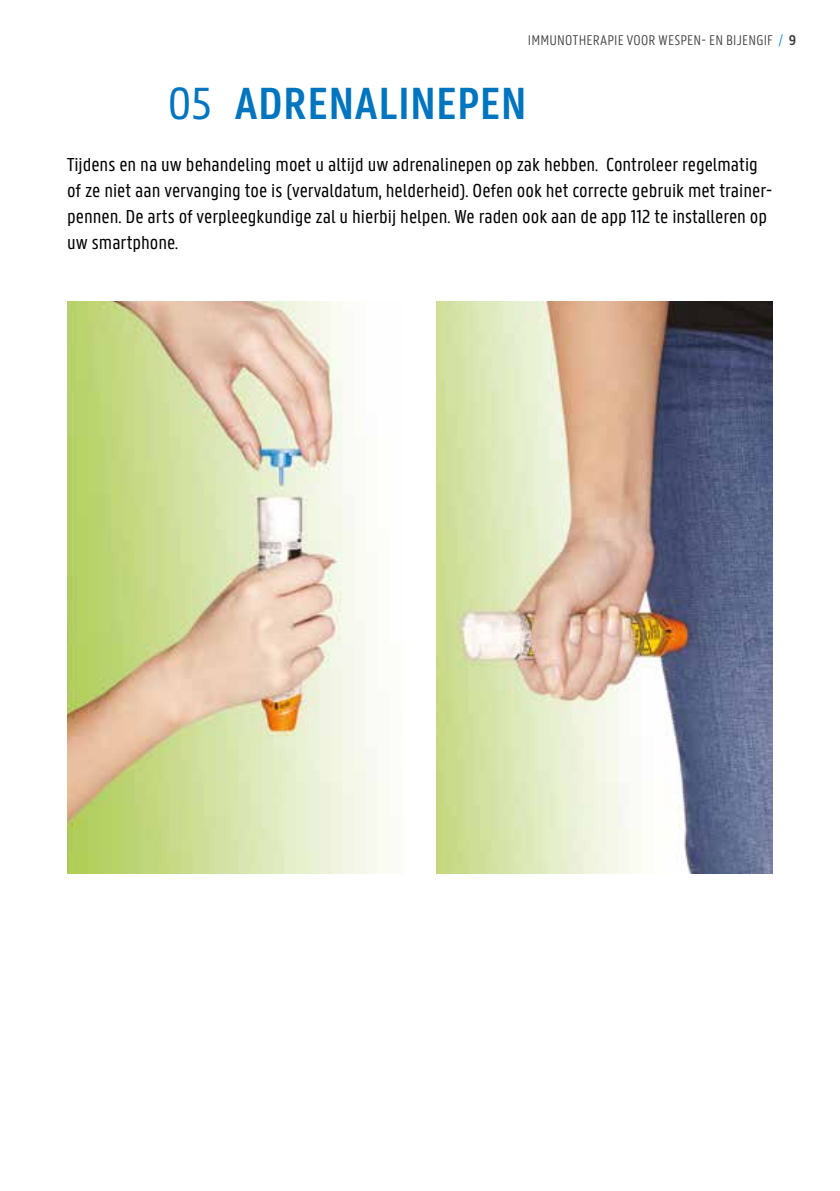
<style>
.page{position:relative;width:840px;height:1191px;background:#fff}
.page>*{position:absolute;margin:0;border:0;box-sizing:border-box;transform-origin:0 0}
.t1{font:600 48px "U Gent Panno Text";letter-spacing:-.005em;color:#0075bf}
.t2{font:20px/26px "U Gent Panno Text";color:#000}
.t3{font:300 15px "U Gent Panno Text";letter-spacing:.015em;color:#3c3c3b}
.s1{color:#0080c6}
.s2{font-weight:600}
.s3{font-weight:400}
</style>
<div class="page">
<img style="left:67px;top:301px;width:322px;height:572px">
<img style="left:436px;top:301px;width:336px;height:572px">
<p class="t3" style="left:527px;top:31px;width:270px">IMMUNOTHERAPIE VOOR WESPEN- EN BIJENGIF <span class="s1">/</span> <span class="s2">9</span></p>
<h1 class="t1" style="left:168px;top:74px;width:360px"><span class="s3">05</span> ADRENALINEPEN</h1>
<p class="t2" style="left:67px;top:151px;width:706px">Tijdens en na uw behandeling moet u altijd uw adrenalinepen op zak hebben. Controleer regelmatig of ze niet aan vervanging toe is (vervaldatum, helderheid). Oefen ook het correcte gebruik met trainer&shy;pennen. De arts of verpleegkundige zal u hierbij helpen. We raden ook aan de app 112 te installeren op uw smartphone.</p>
</div>
